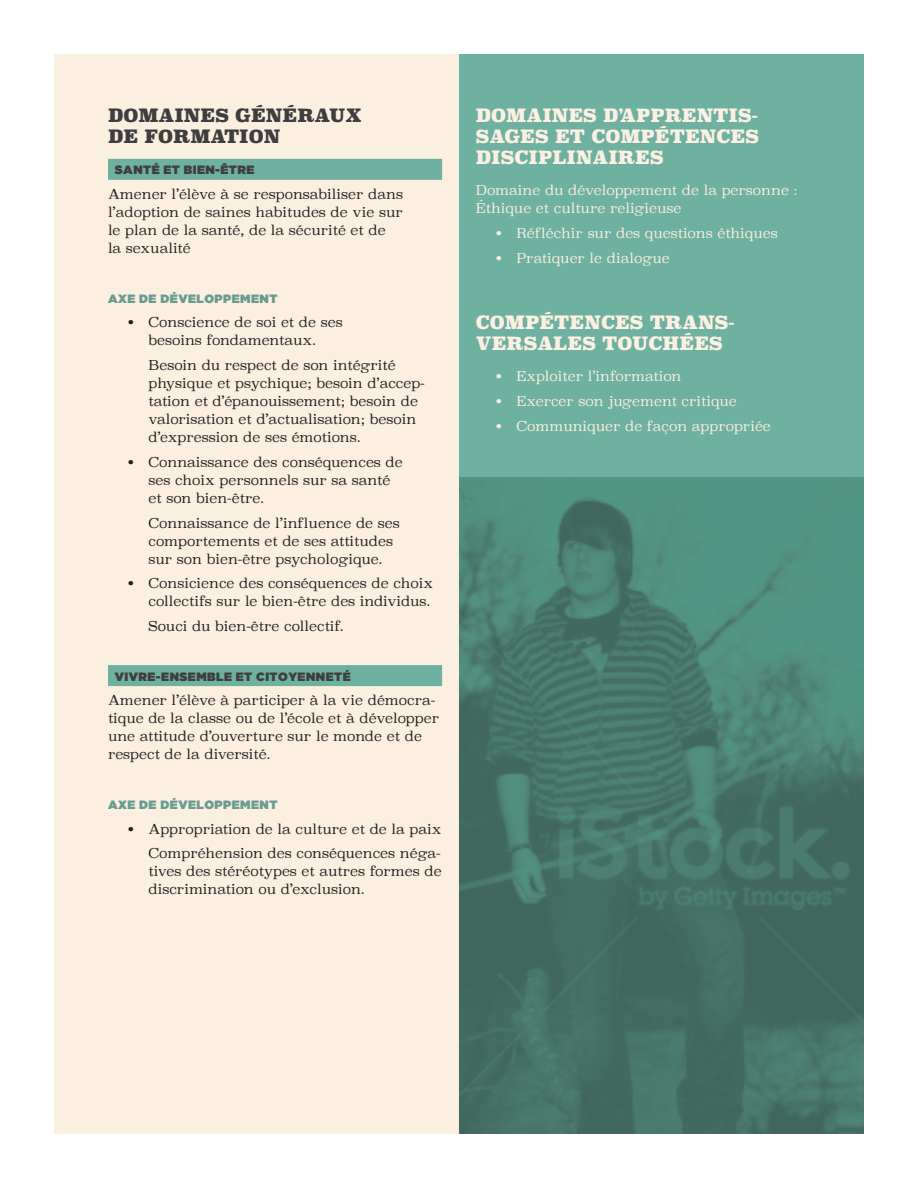
<style>
.page{position:relative;width:918px;height:1188px;background:#fff}
.page>*{position:absolute;margin:0;border:0;box-sizing:border-box;transform-origin:0 0}
.t1{font:900 18px "Superclarendon";color:#fcf0e3}
.t2{font:900 18px "Superclarendon";color:#3e3e3f}
.t3{font:300 13.5px/18px "Superclarendon";color:#231f20}
.t4{font:300 13.5px/18px "Superclarendon";color:#fbefe0}
.t5{font:12px "Gotham Ultra";letter-spacing:.04em;color:#3e3e3f}
.t6{font:12px "Gotham Ultra";letter-spacing:.04em;color:#699c8f}
</style>
<div class="page">
<div style="left:54px;top:54px;width:810px;height:1080px;background:#fbefe0"></div>
<svg style="left:459px;top:54px;width:405px;height:1080px;background:#578f81"></svg>
<div style="left:108px;top:159px;width:334px;height:21px;background:#6fb1a1"></div>
<div style="left:108px;top:665px;width:334px;height:21px;background:#6fb1a1"></div>
<h1 class="t2" style="left:108px;top:103px;width:66px">DOMAINES</h1>
<h1 class="t2" style="left:235px;top:103px;width:17px">GÉNÉRAU</h1>
<h1 class="t2" style="left:345px;top:103px;width:18px">X</h1>
<h1 class="t2" style="left:108px;top:124px;width:53px">DE FOR</h1>
<h1 class="t2" style="left:190px;top:124px;width:35px">MATION</h1>
<p class="t5" style="left:115px;top:163px;width:141px">SANTÉ ET BIEN-ÊTRE</p>
<p class="t3" style="left:108px;top:186px;width:297px">Amener l’élève à se responsabiliser dans l’adoption de saines habitudes de vie sur le plan de la santé, de la sécurité et de<br>la sexualité</p>
<p class="t6" style="left:108px;top:292px;width:171px">AXE DE DÉVELOPPEMENT</p>
<p class="t3" style="left:128px;top:315px;width:216px;text-align:center">• Conscience de soi et de ses besoins fondamentaux.</p>
<p class="t3" style="left:148px;top:357px;width:278px">Besoin du respect de son intégrité physique et psychique; besoin d’accep&shy;tation et d’épanouissement; besoin de valorisation et d’actualisation; besoin d’expression de ses émotions.</p>
<p class="t3" style="left:148px;top:454px;width:256px;text-indent:-20px">• Connaissance des conséquences de ses choix personnels sur sa santé et son bien-être.</p>
<p class="t3" style="left:148px;top:515px;width:253px">Connaissance de l’influence de ses comportements et de ses attitudes sur son bien-être psychologique.</p>
<p class="t3" style="left:128px;top:576px;width:306px;text-align:right">• Consicience des conséquences de choix collectifs sur le bien-être des individus.</p>
<p class="t3" style="left:148px;top:618px;width:197px">Souci du bien-être collectif.</p>
<p class="t5" style="left:115px;top:670px;width:237px">VIVRE-ENSEMBLE ET CITOYENNETÉ</p>
<p class="t3" style="left:108px;top:693px;width:333px">Amener l’élève à participer à la vie démocra&shy;tique de la classe ou de l’école et à développer une attitude d’ouverture sur le monde et de respect de la diversité.</p>
<p class="t6" style="left:108px;top:798px;width:171px">AXE DE DÉVELOPPEMENT</p>
<p class="t3" style="left:128px;top:818px;width:315px;line-height:24.8px;text-align:right">• Appropriation de la culture et de la paix<br>Compréhension des conséquences néga-</p>
<p class="t3" style="left:148px;top:864px;width:295px">tives des stéréotypes et autres formes de discrimination ou d’exclusion.</p>
<h1 class="t1" style="left:476px;top:103px;width:66px">DOMAINES</h1>
<h1 class="t1" style="left:603px;top:103px;width:33px">D’APPRENTIS</h1>
<h1 class="t1" style="left:752px;top:103px;width:8px">-</h1>
<h1 class="t1" style="left:476px;top:124px;width:16px">SAGES</h1>
<h1 class="t1" style="left:555px;top:124px;width:102px">ET COMPÉTENCES</h1>
<h1 class="t1" style="left:476px;top:145px;width:29px">DISCIP</h1>
<h1 class="t1" style="left:552px;top:145px;width:29px">LINAIRES</h1>
<p class="t4" style="left:476px;top:183px;width:323px">Domaine du développement de la personne :<br>Éthique et culture religieuse</p>
<p class="t4" style="left:496px;top:225px;width:283px">• Réfléchir sur des questions éthiques</p>
<p class="t4" style="left:496px;top:250px;width:175px">• Pratiquer le dialogue</p>
<h1 class="t1" style="left:476px;top:310px;width:65px">COMPÉTENCES</h1>
<h1 class="t1" style="left:650px;top:310px;width:17px">TRANS</h1>
<h1 class="t1" style="left:728px;top:310px;width:8px">-</h1>
<h1 class="t1" style="left:476px;top:331px;width:32px">VERSA</h1>
<h1 class="t1" style="left:553px;top:331px;width:65px">LES TOUC</h1>
<h1 class="t1" style="left:663px;top:331px;width:33px">HÉES</h1>
<p class="t4" style="left:496px;top:369px;width:187px">• Exploiter l’information</p>
<p class="t4" style="left:496px;top:393px;width:242px">• Exercer son jugement critique</p>
<p class="t4" style="left:496px;top:418px;width:276px">• Communiquer de façon appropriée</p>
</div>
